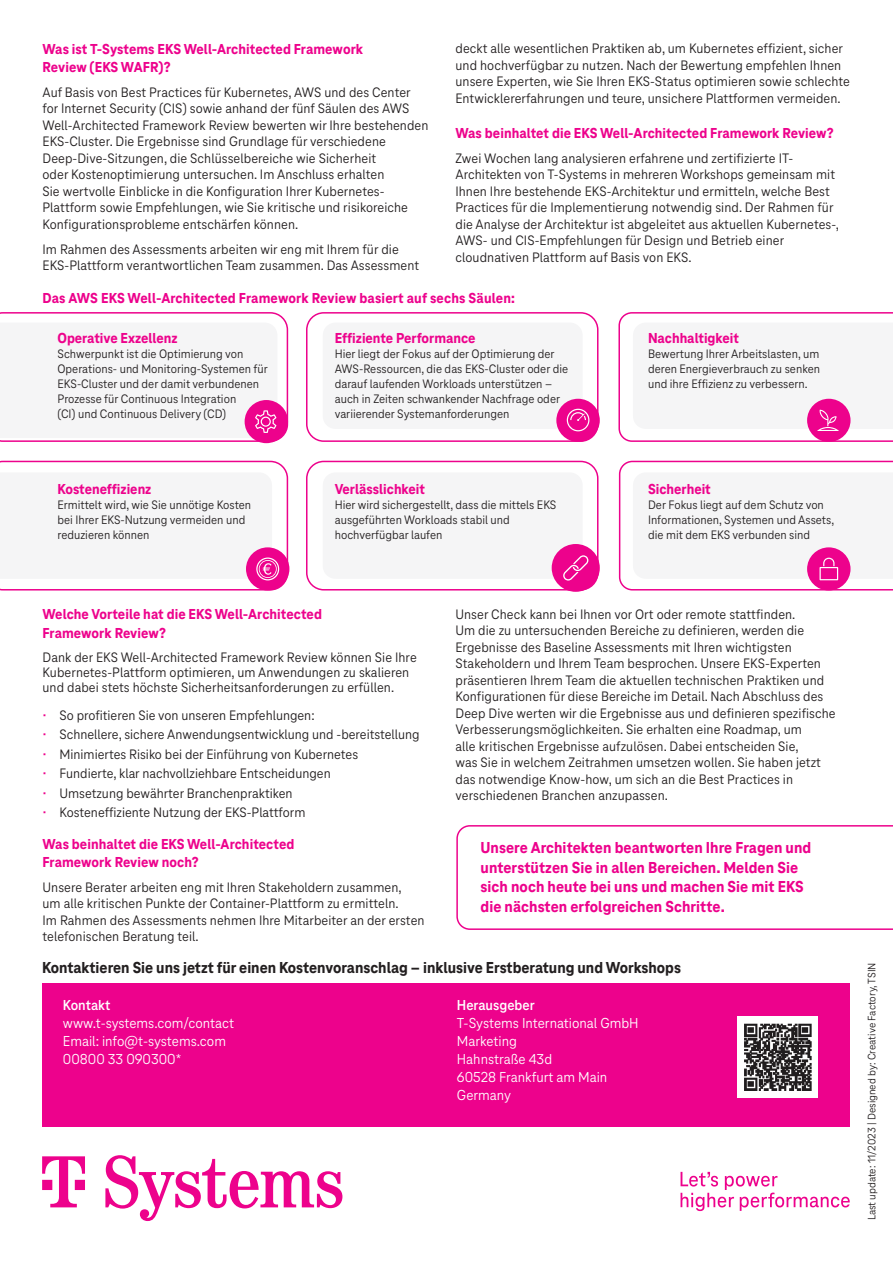
<style>
.page{position:relative;width:893px;height:1263px;background:#fff}
.page>*{position:absolute;margin:0;border:0;box-sizing:border-box;transform-origin:0 0}
.t1{font:800 16.5px/19.5px "Tele Neo";letter-spacing:.005em;color:#ed028c}
.t2{font:800 16.5px "Tele Neo";color:#231f20}
.t3{font:800 15px/18px "Tele Neo";color:#ed028c}
.t4{font:15px/18px "Tele Neo";color:#fff}
.t5{font:700 15px "Tele Neo";color:#fff}
.t6{font:14.25px/16.5px "Tele Neo";letter-spacing:.005em;color:#231f20}
.t7{font:12.75px/15px "Tele Neo";color:#231f20}
.t8{font:11.25px "Tele Neo";color:#231f20}
.s1{color:#ed028c}
</style>
<div class="page">
<div style="left:306px;top:312px;width:292px;height:130px;border:2px solid #ed028c;border-radius:17px"></div>
<div style="left:306px;top:461px;width:292px;height:129px;border:2px solid #ed028c;border-radius:17px"></div>
<div style="left:323px;top:323px;width:260px;height:106px;background:#f5f5f6;border-radius:13px"></div>
<div style="left:323px;top:472px;width:260px;height:107px;background:#f5f5f6;border-radius:13px"></div>
<svg style="left:619px;top:461px;width:274px;height:129px"></svg>
<svg style="left:0;top:312px;width:288px;height:130px"></svg>
<div style="left:556px;top:399px;width:44px;height:43px;background:#ed028c;border-radius:50%"></div>
<svg style="left:567px;top:409px;width:22px;height:22px"></svg>
<svg style="left:618px;top:312px;width:275px;height:130px"></svg>
<div style="left:246px;top:547px;width:43px;height:43px;background:#ed028c;border-radius:50%"></div>
<svg style="left:0;top:461px;width:288px;height:129px"></svg>
<div style="left:552px;top:544px;width:48px;height:48px;background:#ed028c;border-radius:50%"></div>
<svg style="left:563px;top:555px;width:25px;height:25px"></svg>
<div style="left:42px;top:983px;width:808px;height:144px;background:#ed028c"></div>
<svg style="left:42px;top:1155px;width:300px;height:66px"></svg>
<svg style="left:680px;top:1172px;width:170px;height:39px"></svg>
<svg style="left:456px;top:825px;width:437px;height:105px"></svg>
<img style="left:737px;top:1016px;width:81px;height:82px">
<p class="t3" style="left:43px;top:40px;width:322px">Was ist T-Systems EKS Well-Architected Framework<br>Review (EKS WAFR)?</p>
<p class="t6" style="left:43px;top:84px;width:387px">Auf Basis von Best Practices für Kubernetes, AWS und des Center for Internet Security (CIS) sowie anhand der fünf Säulen des AWS Well-Architected Framework Review bewerten wir Ihre bestehenden EKS-Cluster. Die Ergebnisse sind Grundlage für verschiedene Deep-Dive-Sitzungen, die Schlüsselbereiche wie Sicherheit<br>oder Kostenoptimierung untersuchen. Im Anschluss erhalten<br>Sie wertvolle Einblicke in die Konfiguration Ihrer Kubernetes-Plattform sowie Empfehlungen, wie Sie kritische und risikoreiche Konfigurationsprobleme entschärfen können.</p>
<p class="t6" style="left:43px;top:241px;width:378px">Im Rahmen des Assessments arbeiten wir eng mit Ihrem für die<br>EKS-Plattform verantwortlichen Team zusammen. Das Assessment</p>
<p class="t6" style="left:455px;top:40px;width:396px">deckt alle wesentlichen Praktiken ab, um Kubernetes effizient, sicher und hochverfügbar zu nutzen. Nach der Bewertung empfehlen Ihnen unsere Experten, wie Sie Ihren EKS-Status optimieren sowie schlechte Entwicklererfahrungen und teure, unsichere Plattformen vermeiden.</p>
<p class="t3" style="left:455px;top:124px;width:380px">Was beinhaltet die EKS Well-Architected Framework Review?</p>
<p class="t6" style="left:455px;top:150px;width:385px">Zwei Wochen lang analysieren erfahrene und zertifizierte IT-Architekten von T-Systems in mehreren Workshops gemeinsam mit Ihnen Ihre bestehende EKS-Architektur und ermitteln, welche Best Practices für die Implementierung notwendig sind. Der Rahmen für die Analyse der Architektur ist abgeleitet aus aktuellen Kubernetes-, AWS- und CIS-Empfehlungen für Design und Betrieb einer cloudnativen Plattform auf Basis von EKS.</p>
<p class="t3" style="left:43px;top:289px;width:474px">Das AWS EKS Well-Architected Framework Review basiert auf sechs Säulen:</p>
<p class="t3" style="left:58px;top:329px;width:122px">Operative Exzellenz</p>
<p class="t7" style="left:58px;top:347px;width:212px">Schwerpunkt ist die Optimierung von Operations- und Monitoring-Systemen für EKS-Cluster und der damit verbundenen Prozesse für Continuous Integration<br>(CI) und Continuous Delivery (CD)</p>
<p class="t3" style="left:58px;top:480px;width:95px">Kosteneffizienz</p>
<p class="t7" style="left:58px;top:497px;width:195px">Ermittelt wird, wie Sie unnötige Kosten bei Ihrer EKS-Nutzung vermeiden und reduzieren können</p>
<p class="t3" style="left:335px;top:329px;width:142px">Effiziente Performance</p>
<p class="t7" style="left:335px;top:347px;width:235px">Hier liegt der Fokus auf der Optimierung der AWS-Ressourcen, die das EKS-Cluster oder die darauf laufenden Workloads unterstützen – auch in Zeiten schwankender Nachfrage oder variierender Systemanforderungen</p>
<p class="t3" style="left:335px;top:480px;width:92px">Verlässlichkeit</p>
<p class="t7" style="left:335px;top:497px;width:223px">Hier wird sichergestellt, dass die mittels EKS ausgeführten Workloads stabil und hochverfügbar laufen</p>
<p class="t3" style="left:648px;top:329px;width:92px">Nachhaltigkeit</p>
<p class="t7" style="left:648px;top:347px;width:173px;text-align:justify">Bewertung Ihrer Arbeitslasten, um deren Energieverbrauch zu senken und ihre Effizienz zu verbessern.</p>
<p class="t3" style="left:648px;top:480px;width:64px">Sicherheit</p>
<p class="t7" style="left:648px;top:497px;width:188px">Der Fokus liegt auf dem Schutz von<br>Informationen, Systemen und Assets, die mit dem EKS verbunden sind</p>
<p class="t3" style="left:43px;top:605px;width:281px;line-height:18.8px">Welche Vorteile hat die EKS Well-Architected<br>Framework Review?</p>
<p class="t6" style="left:43px;top:650px;width:376px;line-height:15px">Dank der EKS Well-Architected Framework Review können Sie Ihre<br>Kubernetes-Plattform optimieren, um Anwendungen zu skalieren und dabei stets höchste Sicherheitsanforderungen zu erfüllen.</p>
<p class="t6" style="left:43px;top:707px;width:274px"><span class="s1">•</span> So profitieren Sie von unseren Empfehlungen:</p>
<p class="t6" style="left:43px;top:726px;width:379px"><span class="s1">•</span> Schnellere, sichere Anwendungsentwicklung und -bereitstellung</p>
<p class="t6" style="left:43px;top:746px;width:317px"><span class="s1">•</span> Minimiertes Risiko bei der Einführung von Kubernetes</p>
<p class="t6" style="left:43px;top:765px;width:290px"><span class="s1">•</span> Fundierte, klar nachvollziehbare Entscheidungen</p>
<p class="t6" style="left:43px;top:785px;width:251px"><span class="s1">•</span> Umsetzung bewährter Branchenpraktiken</p>
<p class="t6" style="left:43px;top:804px;width:264px"><span class="s1">•</span> Kosteneffiziente Nutzung der EKS-Plattform</p>
<p class="t3" style="left:43px;top:835px;width:253px">Was beinhaltet die EKS Well-Architected<br>Framework Review noch?</p>
<p class="t6" style="left:43px;top:879px;width:384px">Unsere Berater arbeiten eng mit Ihren Stakeholdern zusammen,<br>um alle kritischen Punkte der Container-Plattform zu ermitteln.<br>Im Rahmen des Assessments nehmen Ihre Mitarbeiter an der ersten telefonischen Beratung teil.</p>
<p class="t6" style="left:455px;top:606px;width:382px">Unser Check kann bei Ihnen vor Ort oder remote stattfinden.<br>Um die zu untersuchenden Bereiche zu definieren, werden die Ergebnisse des Baseline Assessments mit Ihren wichtigsten Stakeholdern und Ihrem Team besprochen. Unsere EKS-Experten präsentieren Ihrem Team die aktuellen technischen Praktiken und Konfigurationen für diese Bereiche im Detail. Nach Abschluss des Deep Dive werten wir die Ergebnisse aus und definieren spezifische Verbesserungsmöglichkeiten. Sie erhalten eine Roadmap, um<br>alle kritischen Ergebnisse aufzulösen. Dabei entscheiden Sie,<br>was Sie in welchem Zeitrahmen umsetzen wollen. Sie haben jetzt das notwendige Know-how, um sich an die Best Practices in verschiedenen Branchen anzupassen.</p>
<p class="t1" style="left:480px;top:838px;width:332px">Unsere Architekten beantworten Ihre Fragen und unterstützen Sie in allen Bereichen. Melden Sie sich noch heute bei uns und machen Sie mit EKS die nächsten erfolgreichen Schritte.</p>
<p class="t2" style="left:42px;top:958px;width:640px">Kontaktieren Sie uns jetzt für einen Kostenvoranschlag – inklusive Erstberatung und Workshops</p>
<p class="t5" style="left:63px;top:997px;width:49px">Kontakt</p>
<p class="t4" style="left:63px;top:1014px;width:173px">www.t-systems.com/contact<br>Email: info@t-systems.com<br>00800 33 090300*</p>
<p class="t5" style="left:457px;top:997px;width:79px">Herausgeber</p>
<p class="t4" style="left:457px;top:1014px;width:183px">T-Systems International GmbH<br>Marketing<br>Hahnstraße 43d<br>60528 Frankfurt am Main<br>Germany</p>
<p class="t8" style="left:866px;top:1220px;width:260px;rotate:-90deg">Last update: 11/2023 | Designed by: Creative Factory, TSIN</p>
</div>
